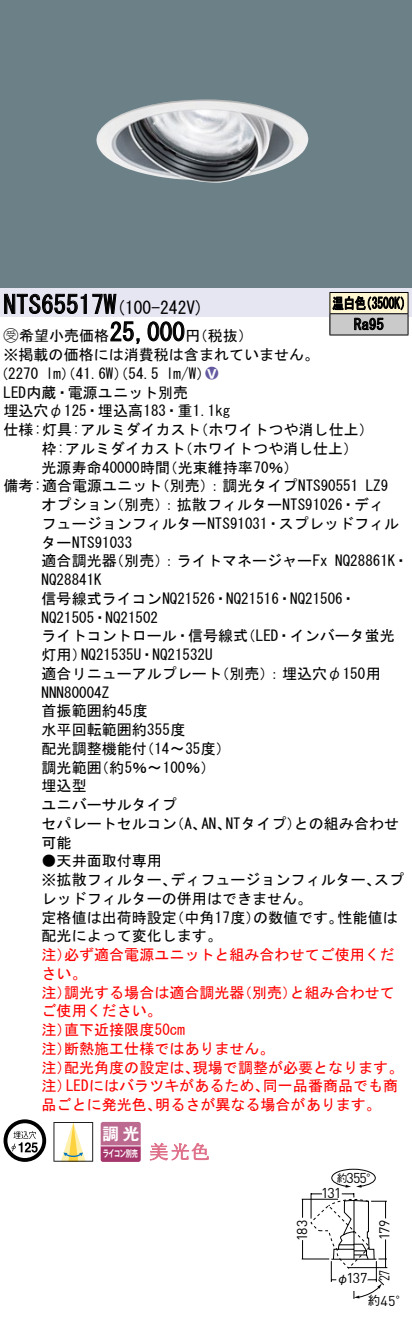
<style>
.page{position:relative;width:412px;height:1320px;background:#fff}
.page>*{position:absolute;margin:0;border:0;box-sizing:border-box;transform-origin:0 0}
.t1{font:25px "MS Gothic";color:#000}
.t2{font:17.5px "MS Gothic";color:#000}
.t3{font:16.5px "Gothic MB101 Pro De Bold 90 pv RKSJ H";color:#fff}
.t4{font:15px/18.8px "MS Gothic";color:#000}
.t5{font:15px/18.8px "MS Gothic";color:#f00}
.t6{font:15px/21.2px "MS Gothic";color:#000;scale:.75 1}
.t7{font:15px "Ford Classification 1";color:#635aa0}
.t8{font:14.25px "DINOT";letter-spacing:-.055em;color:#000}
.t9{font:14.25px "DINOT";letter-spacing:-.055em;color:#000;scale:.8 1}
.t10{font:12.5px "Gothic BBB Pro Medium 90 pv RKSJ H";color:#000}
.t11{font:10.5px "Gothic BBB Pro Medium 90 pv RKSJ H";color:#000}
.t12{font:9.5px "Gothic MB101 Pro De Bold 90 pv RKSJ H";letter-spacing:-.05em;color:#fff;scale:.65 1}
.s1{font-size:25px}
.s2{font-family:"Ford Classification 1"}
.s3{color:#fff}
.s4{font-family:"Gothic BBB Pro Medium 90 pv RKSJ H";font-size:12.5px}
</style>
<div class="page">
<div style="left:0;top:0;width:411px;height:288px;background:#6c8087"></div>
<img style="left:96px;top:100px;width:212px;height:83px">
<div style="left:0;top:288px;width:411px;height:29px;background:#e6e5f2"></div>
<svg style="left:4px;top:294px;width:112px;height:20px"></svg>
<svg style="left:110px;top:321px;width:30px;height:23px"></svg>
<svg style="left:147px;top:321px;width:37px;height:21px"></svg>
<svg style="left:4px;top:1119px;width:42px;height:43px"></svg>
<svg style="left:53px;top:1122px;width:40px;height:39px"></svg>
<svg style="left:100px;top:1122px;width:40px;height:40px;background:#b55a85"></svg>
<hr style="left:100px;top:1145px;width:40px;height:1px;background:#fff">
<svg style="left:149px;top:1143px;width:60px;height:18px"></svg>
<hr style="left:329px;top:292px;width:78px;height:1px;background:#000">
<hr style="left:329px;top:335px;width:78px;height:1px;background:#000">
<svg style="left:329px;top:293px;width:79px;height:42px;background:#a09d93"></svg>
<svg style="left:301px;top:1169px;width:87px;height:130px"></svg>
<h1 class="t1" style="left:4px;top:292px;width:102px">NTS65517</h1>
<p class="t2" style="left:104px;top:298px;width:101px">(<span class="s1">W</span> 100-242 (V</p>
<p class="t6" style="left:353px;top:292px;width:41px;text-indent:-22px">温白色<br>Ra95</p>
<p class="t6" style="left:360px;top:292px;width:69px">（3500 (K</p>
<h1 class="t1" style="left:109px;top:320px;width:76px">25,000</h1>
<p class="t4" style="left:4px;top:326px;width:316px"><span class="s2">B</span>希望小売価格<br>※掲載の価格には消費税は含まれていません。</p>
<p class="t7" style="left:205px;top:365px;width:14px">2<span class="s3">8</span></p>
<p class="t4" style="left:185px;top:326px;width:69px">（円税抜(</p>
<p class="t4" style="left:166px;top:364px;width:46px">l m (W/</p>
<p class="t4" style="left:-7px;top:364px;width:47px">（2270</p>
<p class="t4" style="left:4px;top:383px;width:186px">LED内蔵・電源ユニット別売</p>
<p class="t4" style="left:4px;top:401px;width:228px">埋込穴φ125・埋込高183・重1.1kg</p>
<p class="t4" style="left:193px;top:420px;width:182px">（ホワイトつや消し仕上(</p>
<p class="t4" style="left:46px;top:364px;width:114px">lm）（41.6 ）（W 54.5</p>
<p class="t4" style="left:177px;top:420px;width:181px;text-indent:-174px">仕様:灯具:アルミダイカスト<br>（ホワイトつや消し仕上(</p>
<p class="t4" style="left:162px;top:439px;width:137px;text-indent:-121px">枠:アルミダイカスト<br>（光束維持率70％(</p>
<p class="t4" style="left:42px;top:458px;width:130px">光源寿命40000時間</p>
<p class="t4" style="left:154px;top:476px;width:204px">（別売：）調光タイプNTS90551</p>
<p class="t4" style="left:109px;top:476px;width:276px;text-indent:-105px">備考:適合電源ユニット<br>（別売：）拡散フィルターNTS91026・ディ</p>
<p class="t4" style="left:365px;top:476px;width:24px">LZ9</p>
<p class="t4" style="left:42px;top:495px;width:76px">オプション</p>
<p class="t4" style="left:42px;top:514px;width:358px">フュージョンフィルターNTS91031・スプレッドフィル</p>
<p class="t4" style="left:42px;top:533px;width:92px">ターNTS91033</p>
<p class="t4" style="left:334px;top:551px;width:75px">NQ28861 ・K</p>
<p class="t4" style="left:109px;top:551px;width:219px">（別売：）ライトマネージャーFx</p>
<p class="t4" style="left:42px;top:551px;width:76px">適合調光器</p>
<p class="t4" style="left:42px;top:570px;width:61px">NQ28841K</p>
<p class="t4" style="left:42px;top:589px;width:315px">信号線式ライコンNQ21526・NQ21516・NQ21506・</p>
<p class="t4" style="left:42px;top:608px;width:118px">NQ21505・NQ21502</p>
<p class="t4" style="left:240px;top:626px;width:155px">（LED・インバータ蛍光</p>
<p class="t4" style="left:42px;top:626px;width:208px;text-align:center">ライトコントロール・信号線式<br>NQ21535 ・U NQ21532U</p>
<p class="t4" style="left:42px;top:645px;width:46px">灯用）</p>
<p class="t4" style="left:42px;top:664px;width:181px">適合リニューアルプレート</p>
<p class="t4" style="left:42px;top:683px;width:69px">NNN80004Z</p>
<p class="t4" style="left:42px;top:701px;width:107px">首振範囲約45度</p>
<p class="t4" style="left:42px;top:720px;width:145px">水平回転範囲約355度</p>
<p class="t4" style="left:139px;top:739px;width:93px">（14〜35度(</p>
<p class="t4" style="left:214px;top:664px;width:167px">（別売：）埋込穴φ150用</p>
<p class="t4" style="left:94px;top:739px;width:122px;text-indent:-52px">配光調整機能付<br>（約5％〜100％(</p>
<p class="t4" style="left:42px;top:758px;width:136px">調光範囲<br>埋込型<br>ユニバーサルタイプ</p>
<p class="t4" style="left:225px;top:814px;width:77px">NTタイプ）</p>
<p class="t4" style="left:293px;top:814px;width:106px">との組み合わせ</p>
<p class="t4" style="left:42px;top:814px;width:136px">セパレートセルコン可能</p>
<p class="t4" style="left:42px;top:851px;width:121px">●天井面取付専用</p>
<p class="t4" style="left:169px;top:814px;width:39px">（、A</p>
<p class="t4" style="left:201px;top:814px;width:31px">AN、</p>
<p class="t4" style="left:373px;top:870px;width:31px">スプ</p>
<p class="t4" style="left:170px;top:870px;width:212px">ディフュージョンフィルター、</p>
<p class="t4" style="left:42px;top:870px;width:271px">※拡散フィルター、<br>レッドフィルターの併用はできません。</p>
<p class="t4" style="left:169px;top:908px;width:92px">（中角17度）</p>
<p class="t4" style="left:42px;top:908px;width:181px">定格値は出荷時設定<br>配光によって変化します。</p>
<p class="t5" style="left:64px;top:945px;width:331px">必ず適合電源ユニットと組み合わせてご使用くだ</p>
<p class="t4" style="left:252px;top:908px;width:92px">の数値です。</p>
<p class="t4" style="left:337px;top:908px;width:61px">性能値は</p>
<p class="t5" style="left:42px;top:945px;width:46px">注）さい。</p>
<p class="t5" style="left:64px;top:983px;width:181px">調光する場合は適合調光器</p>
<p class="t5" style="left:237px;top:983px;width:61px">（別売）</p>
<p class="t5" style="left:289px;top:983px;width:106px">と組み合わせて</p>
<p class="t5" style="left:42px;top:983px;width:31px">注）</p>
<p class="t5" style="left:42px;top:1001px;width:121px">ご使用ください。</p>
<p class="t5" style="left:64px;top:1020px;width:122px">直下近接限度50cm</p>
<p class="t5" style="left:64px;top:1020px;width:211px;text-indent:-22px">注）<br>断熱施工仕様ではありません。</p>
<p class="t5" style="left:42px;top:1039px;width:31px">注）</p>
<p class="t5" style="left:192px;top:1058px;width:212px">現場で調整が必要となります。</p>
<p class="t5" style="left:64px;top:1058px;width:136px">配光角度の設定は、</p>
<p class="t5" style="left:42px;top:1058px;width:31px">注）</p>
<p class="t5" style="left:66px;top:1076px;width:204px">LEDにはバラツキがあるため、</p>
<p class="t5" style="left:262px;top:1076px;width:136px">同一品番商品でも商</p>
<p class="t5" style="left:42px;top:1076px;width:31px">注）</p>
<p class="t5" style="left:42px;top:1095px;width:121px">品ごとに発光色、</p>
<p class="t12" style="left:103px;top:1146px;width:56px">ライコン別売</p>
<p class="t5" style="left:155px;top:1095px;width:227px">明るさが異なる場合があります。</p>
<p class="t3" style="left:102px;top:1120px;width:38px">調光</p>
<p class="t8" style="left:346px;top:1168px;width:34px">355<span class="s4">°</span></p>
<p class="t11" style="left:336px;top:1169px;width:12px">約</p>
<p class="t8" style="left:292px;top:1240px;width:23px;rotate:-90deg">183</p>
<p class="t8" style="left:320px;top:1183px;width:22px">131</p>
<p class="t8" style="left:374px;top:1240px;width:22px;rotate:-90deg">179</p>
<p class="t8" style="left:346px;top:1268px;width:22px">137</p>
<p class="t10" style="left:336px;top:1268px;width:14px">φ</p>
<p class="t9" style="left:374px;top:1281px;width:16px;rotate:-90deg">27</p>
<p class="t10" style="left:367px;top:1290px;width:14px">約</p>
<p class="t8" style="left:380px;top:1291px;width:29px">45<span class="s4">°</span></p>
</div>
